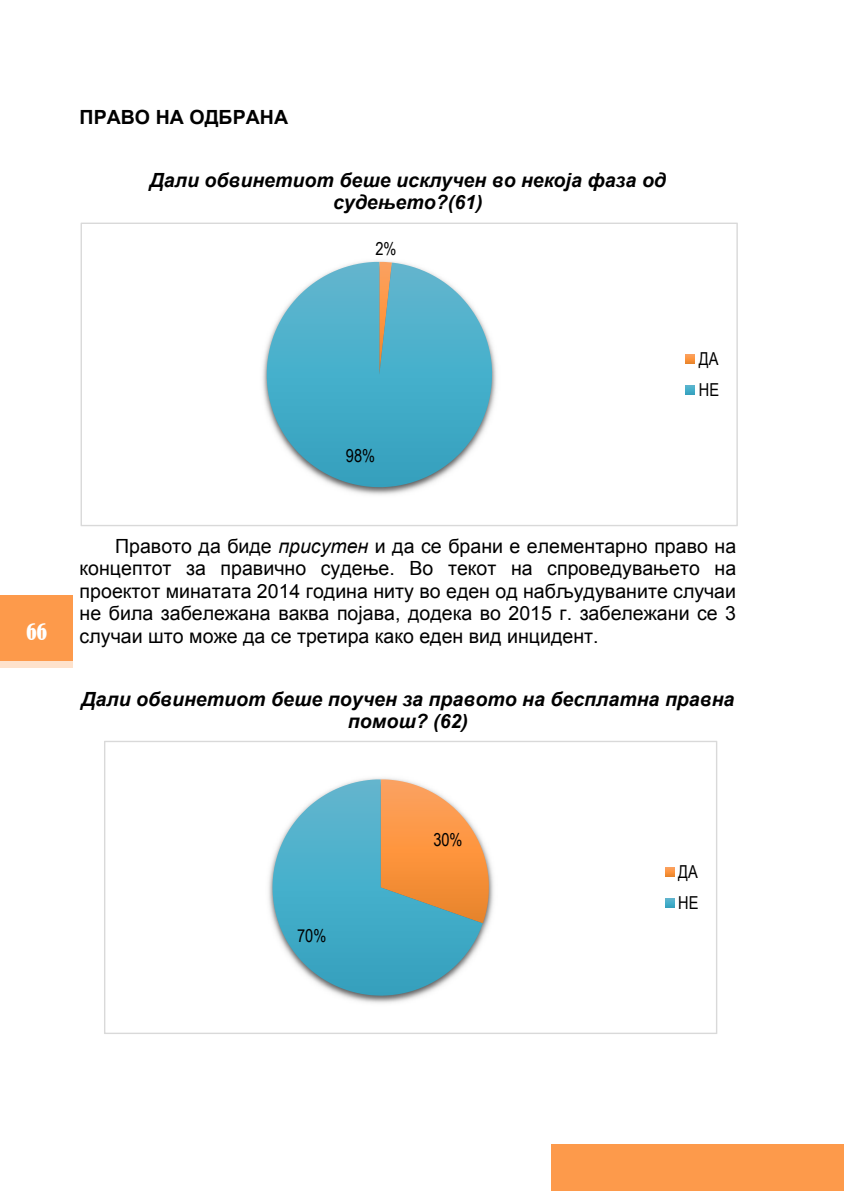
<style>
.page{position:relative;width:844px;height:1191px;background:#fff}
.page>*{position:absolute;margin:0;border:0;box-sizing:border-box;transform-origin:0 0}
.t1{font:condensed 21px "Bernard";color:#fff}
.t2{font:19.6px/22.6px "Arial";color:#000;text-align:justify}
.t3{font:italic 700 19.6px/22.4px "Arial";color:#000;text-align:center}
.t4{font:700 19.6px "Arial";color:#000}
.t5{font:17.85px/30.6px "Arial Narrow";color:#000}
.s1{font-style:italic}
</style>
<div class="page">
<div style="left:0;top:602px;width:73px;height:65px;background:#fee2cc"></div>
<div style="left:0;top:593px;width:72px;height:68px;background:#fd9a4b"></div>
<div style="left:549px;top:1141px;width:294px;height:50px;background:#fd9a4b"></div>
<svg style="left:81px;top:223px;width:656px;height:303px"></svg>
<svg style="left:104px;top:741px;width:613px;height:293px"></svg>
<p class="t4" style="left:80px;top:103px;width:210px">ПРАВО НА ОДБРАНА</p>
<p class="t3" style="left:150px;top:169px;width:517px">Дали обвинетиот беше исклучен во некоја фаза од судењето?(61)</p>
<p class="t5" style="left:375px;top:232px;width:23px">2%</p>
<p class="t1" style="left:27px;top:619px;width:22px">66</p>
<p class="t5" style="left:346px;top:439px;width:31px">98%</p>
<p class="t5" style="left:698px;top:343px;width:22px">ДА<br>НЕ</p>
<p class="t2" style="left:80px;top:534px;width:658px;text-indent:35px">Правото да биде <span class="s1">присутен</span> и да се брани е елементарно право на концептот за правично судење. Во текот на спроведувањето на проектот минатата 2014 година ниту во еден од набљудуваните случаи не била забележана ваква појава, додека во 2015 г. забележани се 3 случаи што може да се третира како еден вид инцидент.</p>
<p class="t3" style="left:81px;top:688px;width:654px">Дали обвинетиот беше поучен за правото на бесплатна правна помош? (62)</p>
<p class="t5" style="left:297px;top:920px;width:31px">70%</p>
<p class="t5" style="left:433px;top:824px;width:31px">30%</p>
<p class="t5" style="left:678px;top:855px;width:22px">ДА<br>НЕ</p>
</div>
